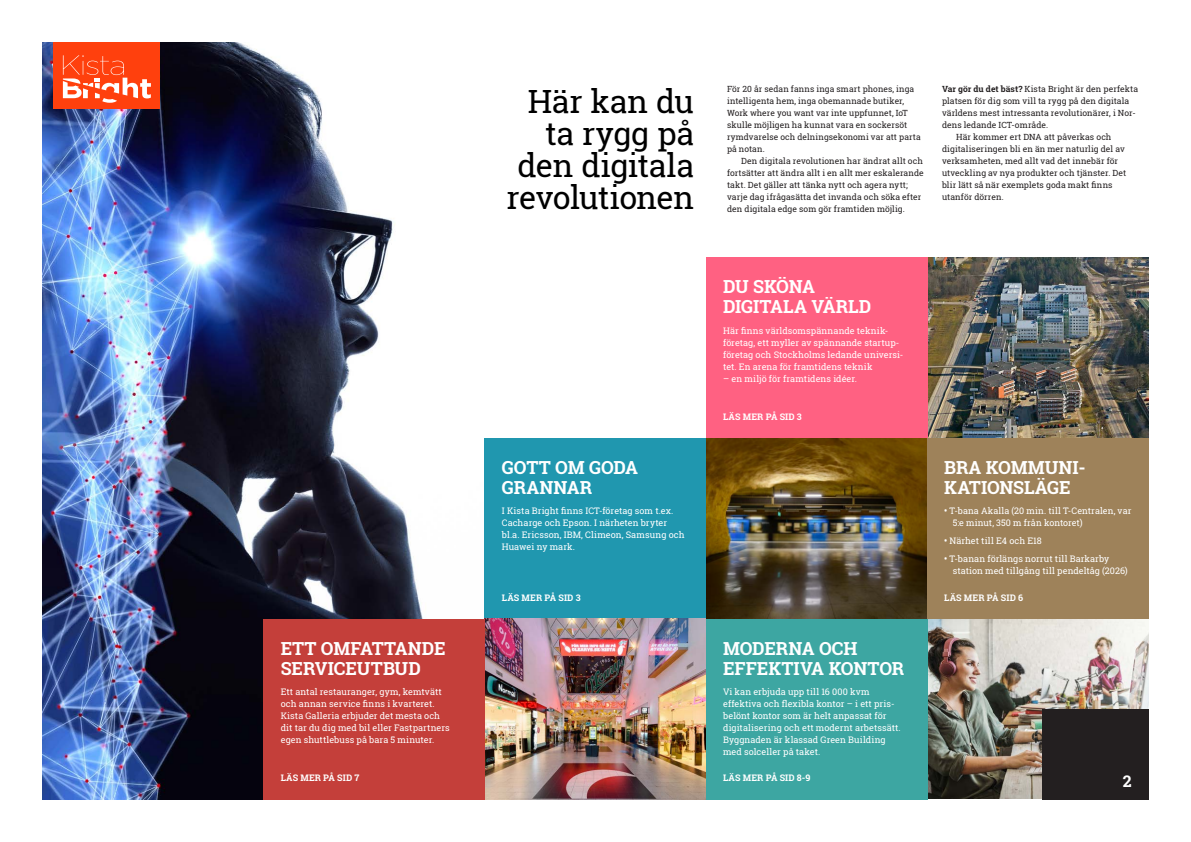
<style>
.page{position:relative;width:1191px;height:842px;background:#fff}
.page>*{position:absolute;margin:0;border:0;box-sizing:border-box;transform-origin:0 0}
.t1{font:32px/32px "Roboto Slab";letter-spacing:-.015em;color:#000;text-align:right}
.t2{font:700 18px/20px "Roboto Slab";color:#fff}
.t3{font:700 16px "Roboto Slab";color:#fff}
.t4{font:9px/12px "Roboto Slab";letter-spacing:.01em;color:#fff}
.t5{font:700 9px "Roboto Slab";letter-spacing:.01em;color:#fff}
.t6{font:8.5px/12px "Roboto Slab";letter-spacing:.01em;color:#231f20}
.s1{font-weight:700}
.s2{font-size:8px}
</style>
<div class="page">
<img style="left:43px;top:43px;width:442px;height:756px">
<div style="left:485px;top:438px;width:221px;height:181px;background:#2097af"></div>
<img style="left:485px;top:619px;width:221px;height:180px">
<img style="left:706px;top:438px;width:221px;height:181px">
<img style="left:927px;top:257px;width:221px;height:181px">
<img style="left:927px;top:619px;width:221px;height:180px">
<div style="left:264px;top:619px;width:221px;height:180px;background:#c43f3a"></div>
<div style="left:927px;top:438px;width:221px;height:181px;background:#9e825a"></div>
<div style="left:706px;top:257px;width:221px;height:181px;background:#ff6182"></div>
<div style="left:706px;top:619px;width:221px;height:180px;background:#3da6a2"></div>
<div style="left:54px;top:43px;width:106px;height:66px;background:#ff400d"></div>
<svg style="left:63px;top:55px;width:88px;height:48px"></svg>
<div style="left:1042px;top:709px;width:106px;height:90px;background:#231f20"></div>
<p class="t2" style="left:281px;top:638px;width:166px">ETT OMFATTANDE<br>SERVICEUTBUD</p>
<p class="t4" style="left:281px;top:686px;width:171px">Ett antal restauranger, gym, kemtvätt och annan service finns i kvarteret.<br>Kista Galleria erbjuder det mesta och dit tar du dig med bil eller Fastpartners egen shuttlebuss på bara 5 minuter.</p>
<p class="t5" style="left:281px;top:772px;width:80px">LÄS MER PÅ SID 7</p>
<p class="t1" style="left:506px;top:85px;width:189px">Här kan du ta rygg på den digitala revolutionen</p>
<p class="t2" style="left:502px;top:457px;width:138px">GOTT OM GODA<br>GRANNAR</p>
<p class="t4" style="left:502px;top:505px;width:184px">I Kista Bright finns ICT-företag som t.ex.<br>Cacharge och Epson. I närheten bryter bl.a. Ericsson, IBM, Climeon, Samsung och Huawei ny mark.</p>
<p class="t5" style="left:502px;top:591px;width:80px">LÄS MER PÅ SID 3</p>
<p class="t6" style="left:727px;top:83px;width:195px">För 20 år sedan fanns inga smart phones, inga intelligenta hem, inga obemannade butiker, Work where you want var inte uppfunnet, IoT skulle möjligen ha kunnat vara en sockersöt rymdvarelse och delningsekonomi var att parta på notan.</p>
<p class="t6" style="left:727px;top:155px;width:198px;text-indent:14px">Den digitala revolutionen har ändrat allt och fortsätter att ändra allt i en allt mer eskalerande takt. Det gäller att tänka nytt och agera nytt; varje dag ifrågasätta det invanda och söka efter den digitala edge som gör framtiden möjlig.</p>
<p class="t6" style="left:942px;top:83px;width:197px"><span class="s1">Var gör du det bäst?</span> Kista Bright är den perfekta platsen för dig som vill ta rygg på den digitala världens mest intressanta revolutionärer, i Nor&shy;dens ledande ICT-område.</p>
<p class="t6" style="left:942px;top:131px;width:186px;text-indent:14px">Här kommer ert DNA att påverkas och digitaliseringen bli en än mer naturlig del av verksamheten, med allt vad det innebär för utveckling av nya produkter och tjänster. Det blir lätt så när exemplets goda makt finns utanför dörren<span class="s2">.</span></p>
<p class="t2" style="left:723px;top:276px;width:150px">DU SKÖNA<br>DIGITALA VÄRLD</p>
<p class="t4" style="left:723px;top:324px;width:182px">Här finns världsomspännande teknik&shy;företag, ett myller av spännande startup&shy;företag och Stockholms ledande universi&shy;tet. En arena för framtidens teknik</p>
<p class="t4" style="left:723px;top:372px;width:135px">– en miljö för framtidens idéer.</p>
<p class="t5" style="left:723px;top:411px;width:80px">LÄS MER PÅ SID 3</p>
<p class="t2" style="left:723px;top:638px;width:183px">MODERNA OCH<br>EFFEKTIVA KONTOR</p>
<p class="t4" style="left:723px;top:686px;width:179px">Vi kan erbjuda upp till 16 000 kvm effektiva och flexibla kontor – i ett pris&shy;belönt kontor som är helt anpassat för digitalisering och ett modernt arbetssätt.<br>Byggnaden är klassad Green Building med solceller på taket.</p>
<p class="t5" style="left:723px;top:772px;width:89px">LÄS MER PÅ SID 8-9</p>
<p class="t2" style="left:944px;top:457px;width:143px">BRA KOMMUNI-<br>KATIONSLÄGE</p>
<p class="t4" style="left:952px;top:505px;width:180px;text-indent:-9px"><span class="s1">•</span> T-bana Akalla (20 min. till T-Centralen, var<br>5:e minut, 350 m från kontoret)</p>
<p class="t4" style="left:944px;top:535px;width:99px"><span class="s1">•</span> Närhet till E4 och E18</p>
<p class="t4" style="left:952px;top:552px;width:176px;text-indent:-9px"><span class="s1">•</span> T-banan förlängs norrut till Barkarby station med tillgång till pendeltåg (2026)</p>
<p class="t5" style="left:944px;top:591px;width:80px">LÄS MER PÅ SID 6</p>
<h3 class="t3" style="left:1122px;top:770px;width:10px">2</h3>
</div>
